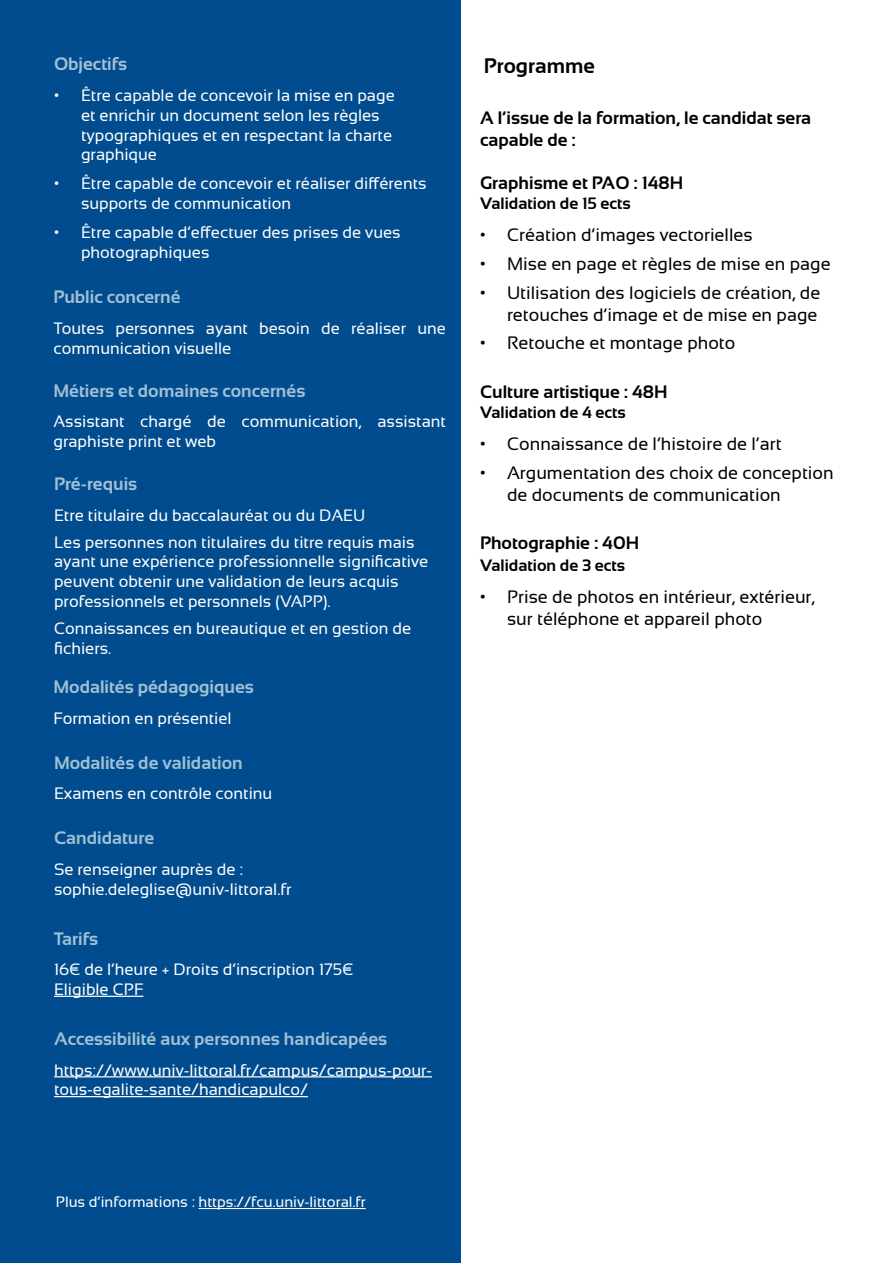
<style>
.page{position:relative;width:893px;height:1263px;background:#fff}
.page>*{position:absolute;margin:0;border:0;box-sizing:border-box;transform-origin:0 0}
.t1{font:700 21px "Sansation";color:#000}
.t2{font:18px/21.6px "Sansation";color:#000}
.t3{font:700 18px "Sansation";color:#a1c0d6}
.t4{font:700 18px/21.6px "Sansation";color:#000}
.t5{font:16.5px/19.8px "Sansation";color:#fff}
.t6{font:700 16.5px "Sansation";color:#000}
.t7{font:15px "Sansation";color:#fff}
</style>
<div class="page">
<div style="left:0;top:0;width:460px;height:1263px;background:#004c8e"></div>
<hr style="left:54px;top:1076px;width:378px;height:1px;background:#fff">
<hr style="left:54px;top:1096px;width:254px;height:1px;background:#fff">
<hr style="left:54px;top:996px;width:89px;height:1px;background:#fff">
<hr style="left:199px;top:1208px;width:167px;height:1px;background:#fff">
<p class="t3" style="left:54px;top:54px;width:75px">Objectifs</p>
<p class="t5" style="left:81px;top:85px;width:315px;text-indent:-27px">• Être capable de concevoir la mise en page et enrichir un document selon les règles typographiques et en respectant la charte graphique</p>
<p class="t5" style="left:81px;top:173px;width:347px;text-indent:-27px">• Être capable de concevoir et réaliser différents supports de communication</p>
<p class="t5" style="left:81px;top:222px;width:321px;text-indent:-27px">• Être capable d’effectuer des prises de vues photographiques</p>
<p class="t3" style="left:53px;top:287px;width:129px">Public concerné</p>
<p class="t5" style="left:53px;top:318px;width:394px">Toutes personnes ayant besoin de réaliser une communication visuelle</p>
<p class="t3" style="left:53px;top:380px;width:253px">Métiers et domaines concernés</p>
<p class="t5" style="left:53px;top:412px;width:394px">Assistant chargé de communication, assistant graphiste print et web</p>
<p class="t3" style="left:54px;top:474px;width:85px">Pré-requis</p>
<p class="t5" style="left:54px;top:505px;width:313px">Etre titulaire du baccalauréat ou du DAEU</p>
<p class="t5" style="left:54px;top:532px;width:376px">Les personnes non titulaires du titre requis mais ayant une expérience professionnelle significative peuvent obtenir une validation de leurs acquis professionnels et personnels (VAPP).</p>
<p class="t5" style="left:54px;top:618px;width:359px">Connaissances en bureautique et en gestion de fichiers.</p>
<p class="t3" style="left:53px;top:677px;width:202px">Modalités pédagogiques</p>
<p class="t5" style="left:53px;top:708px;width:180px">Formation en présentiel</p>
<p class="t3" style="left:54px;top:752px;width:190px">Modalités de validation</p>
<p class="t5" style="left:54px;top:784px;width:220px">Examens en contrôle continu</p>
<p class="t3" style="left:54px;top:828px;width:102px">Candidature</p>
<p class="t5" style="left:54px;top:859px;width:191px">Se renseigner auprès de :</p>
<p class="t5" style="left:54px;top:879px;width:239px">sophie.deleglise@univ-littoral.fr</p>
<p class="t3" style="left:54px;top:928px;width:46px">Tarifs</p>
<p class="t5" style="left:54px;top:959px;width:301px">16€ de l’heure + Droits d’inscription 175€</p>
<p class="t5" style="left:54px;top:979px;width:91px">Eligible CPF</p>
<p class="t3" style="left:54px;top:1029px;width:335px">Accessibilité aux personnes handicapées</p>
<p class="t5" style="left:54px;top:1060px;width:380px">https://www.univ-littoral.fr/campus/campus-pour&shy;tous-egalite-sante/handicapulco/</p>
<p class="t1" style="left:484px;top:54px;width:113px">Programme</p>
<p class="t4" style="left:480px;top:107px;width:333px">A l’issue de la formation, le candidat sera capable de :</p>
<p class="t4" style="left:480px;top:172px;width:205px">Graphisme et PAO : 148H</p>
<p class="t6" style="left:480px;top:194px;width:152px">Validation de 15 ects</p>
<p class="t2" style="left:480px;top:224px;width:274px">• Création d’images vectorielles</p>
<p class="t2" style="left:480px;top:253px;width:352px">• Mise en page et règles de mise en page</p>
<p class="t2" style="left:480px;top:282px;width:342px;text-align:right">• Utilisation des logiciels de création, de retouches d’image et de mise en page</p>
<p class="t2" style="left:480px;top:332px;width:257px">• Retouche et montage photo</p>
<p class="t4" style="left:480px;top:381px;width:189px">Culture artistique : 48H</p>
<p class="t6" style="left:480px;top:403px;width:147px">Validation de 4 ects</p>
<p class="t2" style="left:480px;top:433px;width:303px">• Connaissance de l’histoire de l’art</p>
<p class="t2" style="left:507px;top:462px;width:328px;text-indent:-27px">• Argumentation des choix de conception de documents de communication</p>
<p class="t4" style="left:480px;top:532px;width:161px">Photographie : 40H</p>
<p class="t6" style="left:480px;top:556px;width:146px">Validation de 3 ects</p>
<p class="t2" style="left:507px;top:586px;width:309px;text-indent:-27px">• Prise de photos en intérieur, extérieur, sur téléphone et appareil photo</p>
<p class="t7" style="left:56px;top:1194px;width:311px">Plus d’informations : https://fcu.univ-littoral.fr</p>
</div>
